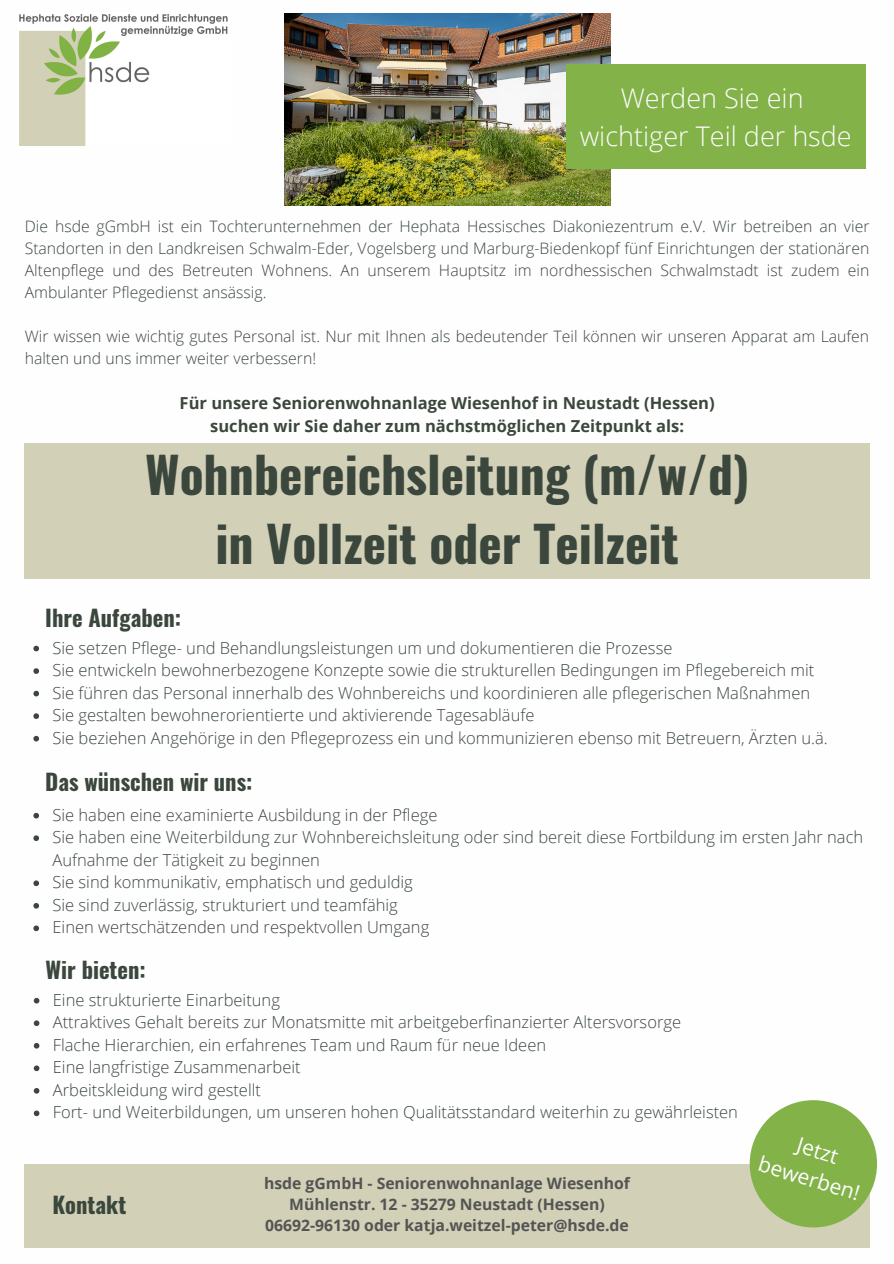
<style>
.page{position:relative;width:894px;height:1264px;background:#fff}
.page>*{position:absolute;margin:0;border:0;box-sizing:border-box;transform-origin:0 0}
.t1{font:700 49.5px "Oswald";color:#3b473d}
.t2{font:300 27px "Open Sans";color:#fcfcfc}
.t3{font:700 22.5px "Oswald";color:#3b473d}
.t4{font:21px "Open Sans";color:#fefefe}
.t5{font:300 16.5px/22.5px "Open Sans";color:#3b473d}
.t6{font:700 16.5px "Open Sans";color:#3b473d}
.t7{font:300 15.75px/21.9px "Open Sans";color:#3b473d;text-align:justify}
.t8{font:700 15.75px "Open Sans";color:#545454}
</style>
<div class="page">
<img style="left:284px;top:14px;width:326px;height:191px">
<div style="left:25px;top:443px;width:844px;height:135px;background:#d2d0b7"></div>
<div style="left:25px;top:1163px;width:844px;height:84px;background:#d2d0b7"></div>
<div style="left:749px;top:1100px;width:127px;height:127px;background:#83b249;border-radius:50%"></div>
<div style="left:565px;top:64px;width:300px;height:105px;background:#83b249"></div>
<img style="left:19px;top:14px;width:209px;height:131px">
<svg style="left:33px;top:645px;width:6px;height:6px"></svg>
<svg style="left:33px;top:668px;width:6px;height:6px"></svg>
<svg style="left:33px;top:690px;width:6px;height:6px"></svg>
<svg style="left:33px;top:713px;width:6px;height:6px"></svg>
<svg style="left:33px;top:735px;width:6px;height:6px"></svg>
<svg style="left:33px;top:812px;width:6px;height:6px"></svg>
<svg style="left:33px;top:835px;width:6px;height:6px"></svg>
<svg style="left:33px;top:880px;width:6px;height:6px"></svg>
<svg style="left:33px;top:903px;width:6px;height:5px"></svg>
<svg style="left:33px;top:925px;width:6px;height:6px"></svg>
<svg style="left:34px;top:997px;width:5px;height:6px"></svg>
<svg style="left:34px;top:1020px;width:5px;height:6px"></svg>
<svg style="left:34px;top:1043px;width:5px;height:5px"></svg>
<svg style="left:34px;top:1065px;width:5px;height:6px"></svg>
<svg style="left:34px;top:1088px;width:5px;height:5px"></svg>
<svg style="left:34px;top:1110px;width:5px;height:6px"></svg>
<p class="t2" style="left:620px;top:80px;width:184px">Werden Sie ein</p>
<p class="t2" style="left:579px;top:117px;width:273px">wichtiger Teil der hsde</p>
<p class="t7" style="left:25px;top:215px;width:846px">Die hsde gGmbH ist ein Tochterunternehmen der Hephata Hessisches Diakoniezentrum e.V. Wir betreiben an vier Standorten in den Landkreisen Schwalm-Eder, Vogelsberg und Marburg-Biedenkopf fünf Einrichtungen der stationären Altenpflege und des Betreuten Wohnens. An unserem Hauptsitz im nordhessischen Schwalmstadt ist zudem ein Ambulanter Pflegedienst ansässig.</p>
<p class="t7" style="left:25px;top:325px;width:845px">Wir wissen wie wichtig gutes Personal ist. Nur mit Ihnen als bedeutender Teil können wir unseren Apparat am Laufen halten und uns immer weiter verbessern!</p>
<p class="t6" style="left:180px;top:391px;width:536px">Für unsere Seniorenwohnanlage Wiesenhof in Neustadt (Hessen)</p>
<p class="t6" style="left:210px;top:414px;width:475px">suchen wir Sie daher zum nächstmöglichen Zeitpunkt als:</p>
<p class="t1" style="left:145px;top:436px;width:605px">Wohnbereichsleitung (m/w/d)</p>
<p class="t1" style="left:215px;top:504px;width:465px">in Vollzeit oder Teilzeit</p>
<p class="t3" style="left:45px;top:600px;width:137px">Ihre Aufgaben:</p>
<p class="t5" style="left:52px;top:636px;width:621px">Sie setzen Pflege- und Behandlungsleistungen um und dokumentieren die Prozesse</p>
<p class="t5" style="left:52px;top:658px;width:763px">Sie entwickeln bewohnerbezogene Konzepte sowie die strukturellen Bedingungen im Pflegebereich mit</p>
<p class="t5" style="left:52px;top:681px;width:759px">Sie führen das Personal innerhalb des Wohnbereichs und koordinieren alle pflegerischen Maßnahmen</p>
<p class="t5" style="left:52px;top:703px;width:483px">Sie gestalten bewohnerorientierte und aktivierende Tagesabläufe</p>
<p class="t5" style="left:52px;top:726px;width:776px">Sie beziehen Angehörige in den Pflegeprozess ein und kommunizieren ebenso mit Betreuern, Ärzten u.ä.</p>
<p class="t3" style="left:45px;top:764px;width:209px">Das wünschen wir uns:</p>
<p class="t5" style="left:52px;top:803px;width:386px">Sie haben eine examinierte Ausbildung in der Pflege</p>
<p class="t5" style="left:52px;top:825px;width:812px">Sie haben eine Weiterbildung zur Wohnbereichsleitung oder sind bereit diese Fortbildung im ersten Jahr nach<br>Aufnahme der Tätigkeit zu beginnen</p>
<p class="t5" style="left:52px;top:870px;width:362px">Sie sind kommunikativ, emphatisch und geduldig</p>
<p class="t5" style="left:52px;top:893px;width:347px">Sie sind zuverlässig, strukturiert und teamfähig</p>
<p class="t5" style="left:52px;top:915px;width:378px">Einen wertschätzenden und respektvollen Umgang</p>
<p class="t3" style="left:46px;top:952px;width:102px">Wir bieten:</p>
<p class="t5" style="left:53px;top:988px;width:228px">Eine strukturierte Einarbeitung</p>
<p class="t5" style="left:53px;top:1010px;width:629px">Attraktives Gehalt bereits zur Monatsmitte mit arbeitgeberfinanzierter Altersvorsorge</p>
<p class="t5" style="left:53px;top:1033px;width:494px">Flache Hierarchien, ein erfahrenes Team und Raum für neue Ideen</p>
<p class="t5" style="left:53px;top:1055px;width:249px">Eine langfristige Zusammenarbeit</p>
<p class="t5" style="left:53px;top:1078px;width:209px">Arbeitskleidung wird gestellt</p>
<p class="t5" style="left:53px;top:1100px;width:686px">Fort- und Weiterbildungen, um unseren hohen Qualitätsstandard weiterhin zu gewährleisten</p>
<p class="t3" style="left:52px;top:1187px;width:75px">Kontakt</p>
<p class="t8" style="left:264px;top:1171px;width:367px">hsde gGmbH - Seniorenwohnanlage Wiesenhof</p>
<p class="t8" style="left:289px;top:1193px;width:317px">Mühlenstr. 12 - 35279 Neustadt (Hessen)</p>
<p class="t8" style="left:265px;top:1214px;width:365px">06692-96130 oder katja.weitzel-peter@hsde.de</p>
<p class="t4" style="left:801px;top:1129px;width:44px;rotate:17deg">Jetzt</p>
<p class="t4" style="left:763px;top:1148px;width:106px;rotate:17deg">bewerben!</p>
</div>
